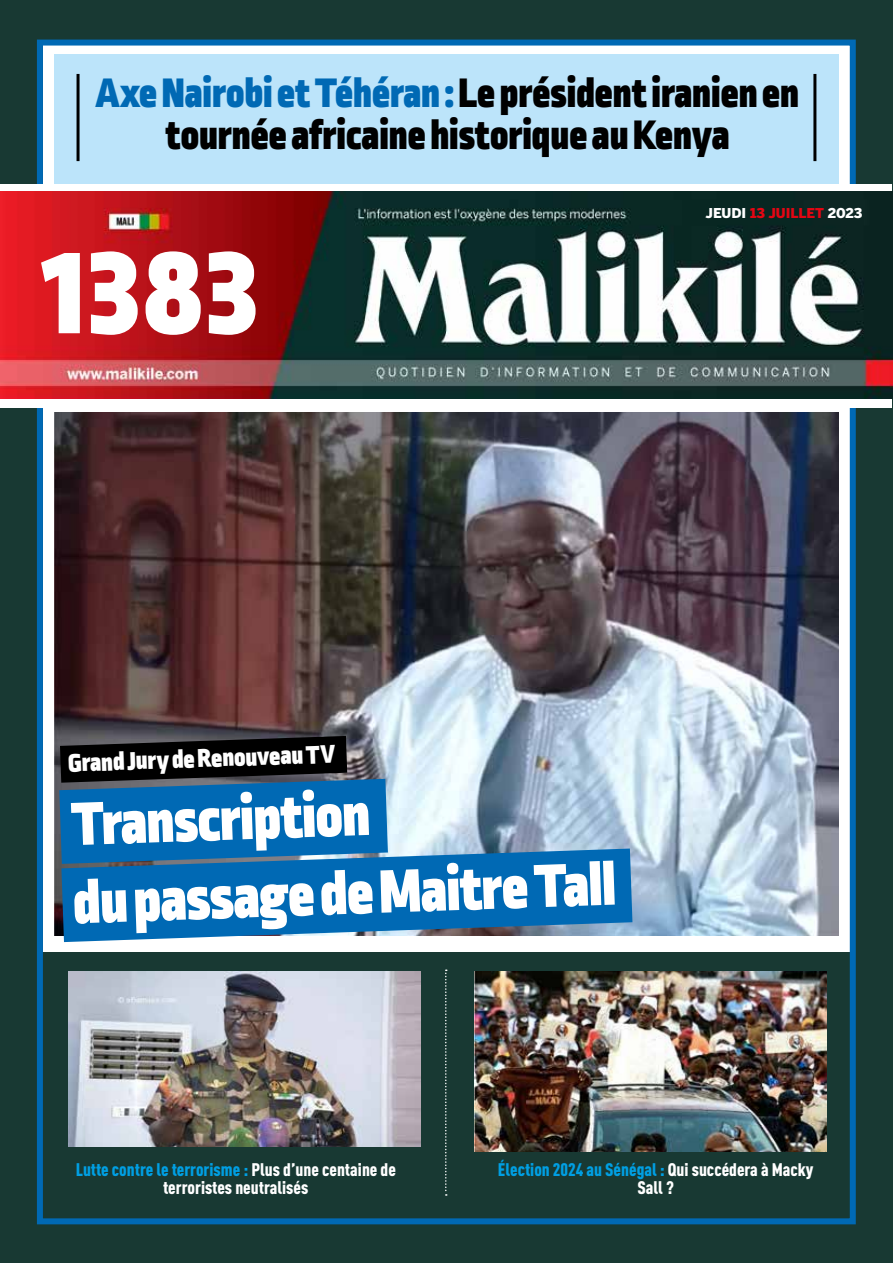
<style>
.page{position:relative;width:893px;height:1263px;background:#fff}
.page>*{position:absolute;margin:0;border:0;box-sizing:border-box;transform-origin:0 0}
.t1{font:900 133.5px "Ropa Sans Pro";color:#fff}
.t2{font:900 64.5px/78.2px "Ropa Sans Pro";color:#fff}
.t3{font:900 43.5px/42px "Ropa Sans Pro";color:#000;text-align:center}
.t4{font:900 27px "Ropa Sans Pro";color:#fff}
.t5{font:900 condensed 18px/18px "DIN Pro";color:#fff;text-align:center}
.t6{font:900 13.5px "Benton Sans";color:#fff}
.s1{color:#0069b4}
.s2{color:#e30613}
.s3{color:#009fe3}
</style>
<div class="page">
<div style="left:0;top:0;width:893px;height:43px;background:#183933"></div>
<div style="left:0;top:953px;width:893px;height:310px;background:#183933"></div>
<div style="left:850px;top:0;width:43px;height:1189px;background:#183933"></div>
<div style="left:0;top:0;width:43px;height:1189px;background:#183933"></div>
<div style="left:54px;top:54px;width:785px;height:144px;background:#bce4fa"></div>
<div style="left:37px;top:40px;width:819px;height:1184px;border:6px solid #0069b4"></div>
<div style="left:1px;top:184px;width:891px;height:223px;background:#fff"></div>
<img style="left:0;top:191px;width:893px;height:207px">
<hr style="left:77px;top:74px;width:3px;height:87px;background:#000">
<hr style="left:813px;top:74px;width:3px;height:87px;background:#000">
<img style="left:54px;top:412px;width:785px;height:523px">
<svg style="left:61px;top:848px;width:571px;height:94px;background:#1b76b7"></svg>
<svg style="left:59px;top:736px;width:329px;height:128px;background:#12507d"></svg>
<svg style="left:445px;top:969px;width:2px;height:227px"></svg>
<img style="left:68px;top:972px;width:352px;height:174px">
<img style="left:474px;top:972px;width:352px;height:179px">
<h3 class="t3" style="left:96px;top:74px;width:705px"><span class="s1">Axe Nairobi et Téhéran :</span> Le président iranien en tournée africaine historique au Kenya</h3>
<h1 class="t1" style="left:42px;top:209px;width:217px">1383</h1>
<p class="t6" style="left:706px;top:205px;width:158px">JEUDI <span class="s2">13 JUILLET</span> 2023</p>
<h3 class="t4" style="left:68px;top:747px;width:269px;rotate:-2deg">Grand Jury de Renouveau TV</h3>
<h2 class="t2" style="left:69px;top:788px;width:545px;rotate:-2deg">Transcription<br>du passage de Maitre Tall</h2>
<p class="t5" style="left:76px;top:1159px;width:322px"><span class="s3">Lutte contre le terrorisme :</span> Plus d’une centaine de terroristes neutralisés</p>
<p class="t5" style="left:498px;top:1159px;width:317px"><span class="s3">Élection 2024 au Sénégal :</span> Qui succédera à Macky<br>Sall ?</p>
</div>
